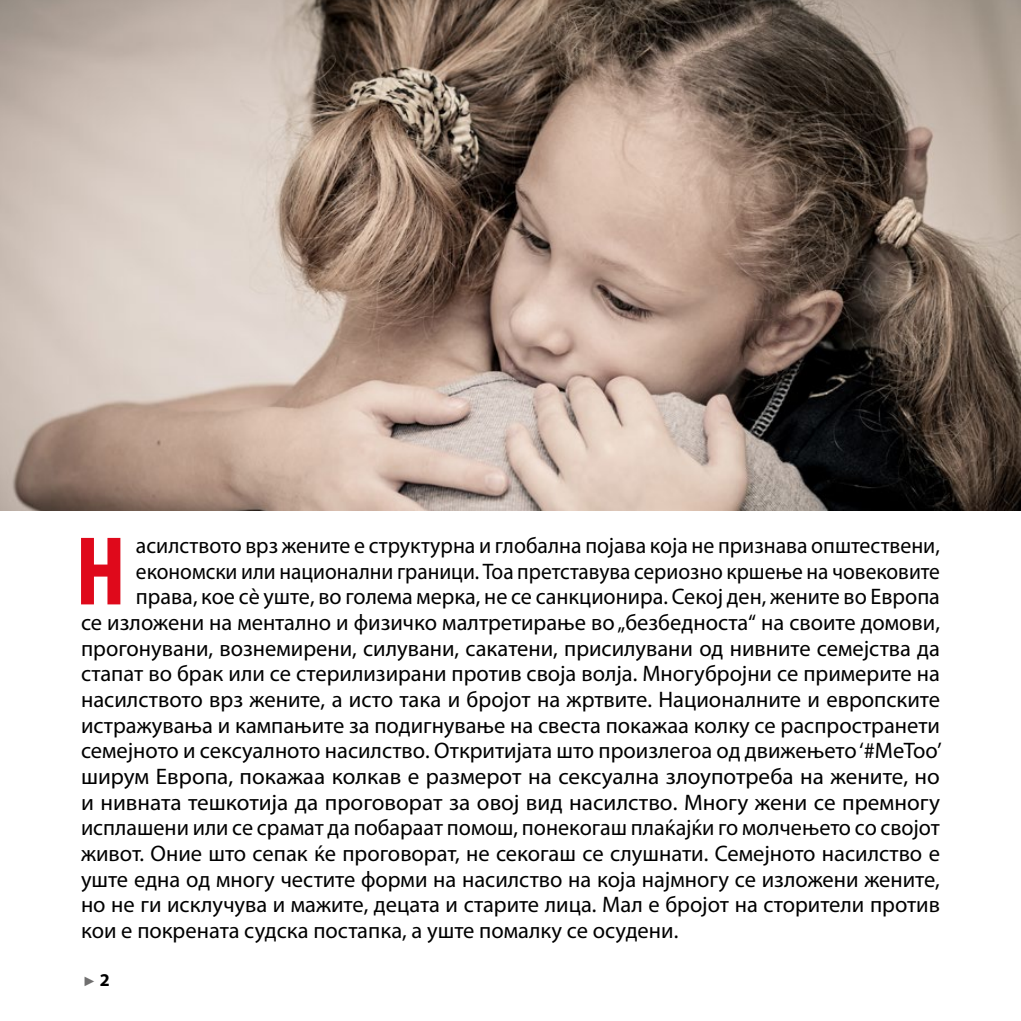
<style>
.page{position:relative;width:1021px;height:1021px;background:#fff}
.page>*{position:absolute;margin:0;border:0;box-sizing:border-box;transform-origin:0 0}
.t1{font:700 condensed 98.55px "Myriad Pro";color:#df091b}
.t2{font:22.5px "Myriad Pro";color:#000}
.t3{font:22.5px "Myriad Pro";color:#000;scale:.95 1}
.t4{font:13.5px "Arial";color:#706f6f}
.s1{font-family:"Myriad Pro";font-weight:700;font-size:18px;color:#000}
</style>
<div class="page">
<img style="left:0;top:0;width:1020px;height:510px">
<h1 class="t1" style="left:75px;top:510px;width:52px">Н</h1>
<p class="t2" style="left:136px;top:531px;width:805px">асилството врз жените е структурна и глобална појава која не признава општествени,</p>
<p class="t3" style="left:136px;top:557px;width:847px">економски или национални граници. Тоа претставува сериозно кршење на човековите</p>
<p class="t2" style="left:136px;top:583px;width:805px">права, кое сè уште, во голема мерка, не се санкционира. Секој ден, жените во Европа</p>
<p class="t2" style="left:81px;top:608px;width:860px">се изложени на ментално и физичко малтретирање во „безбедноста“ на своите домови,</p>
<p class="t2" style="left:81px;top:634px;width:860px">прогонувани, вознемирeни, силувани, сакатени, присилувани од нивните семејства да</p>
<p class="t2" style="left:81px;top:660px;width:860px">стапат во брак или се стерилизирани против своја волја. Многубројни се примерите на</p>
<p class="t2" style="left:81px;top:685px;width:860px">насилството врз жените, а исто така и бројот на жртвите. Националните и европските</p>
<p class="t2" style="left:81px;top:711px;width:860px">истражувања и кампањите за подигнување на свеста покажаа колку се распространети</p>
<p class="t2" style="left:81px;top:737px;width:862px">семејното и сексуалното насилство. Откритијата што произлегоа од движењето ‘#MeToo’</p>
<p class="t2" style="left:81px;top:762px;width:860px">ширум Европа, покажаа колкав е размерот на сексуална злоупотреба на жените, но</p>
<p class="t2" style="left:81px;top:788px;width:860px">и нивната тешкотија да проговорат за овој вид насилство. Многу жени се премногу</p>
<p class="t2" style="left:81px;top:814px;width:860px">исплашени или се срамат да побараат помош, понекогаш плаќајќи го молчењето со својот</p>
<p class="t2" style="left:81px;top:839px;width:860px">живот. Оние што сепак ќе проговорат, не секогаш се слушнати. Семејното насилство е</p>
<p class="t2" style="left:81px;top:865px;width:860px">уште една од многу честите форми на насилство на која најмногу се изложени жените,</p>
<p class="t2" style="left:81px;top:890px;width:860px">но не ги исклучува и мажите, децата и старите лица. Мал е бројот на сторители против</p>
<p class="t2" style="left:81px;top:916px;width:599px">кои е покрената судска постапка, а уште помалку се осудени.</p>
<p class="t4" style="left:83px;top:972px;width:28px">► <span class="s1">2</span></p>
</div>
